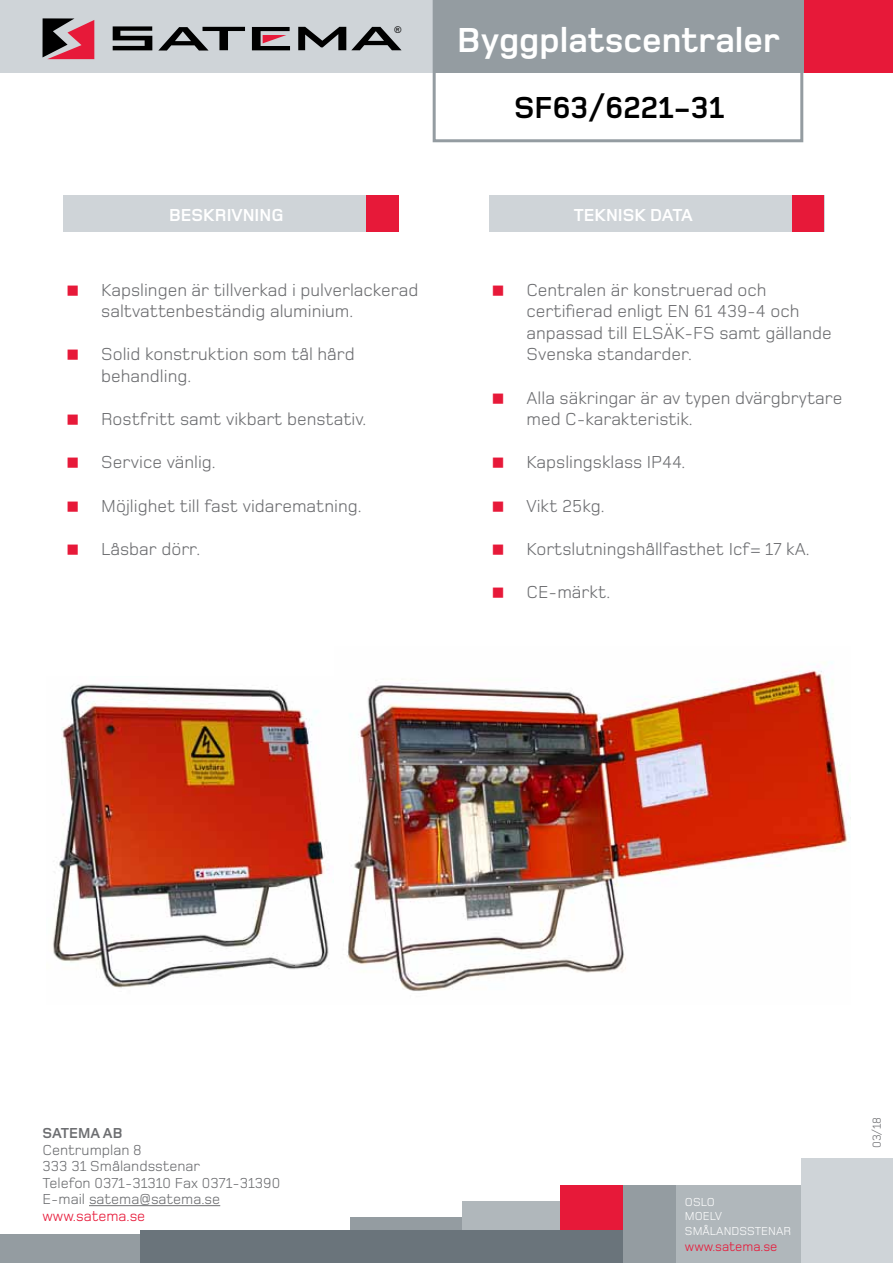
<style>
.page{position:relative;width:893px;height:1263px;background:#fff}
.page>*{position:absolute;margin:0;border:0;box-sizing:border-box;transform-origin:0 0}
.t1{font:700 36px "Foundry Monoline";color:#fff}
.t2{font:700 31.5px "Foundry Monoline";color:#000}
.t3{font:18px/21.6px "Foundry Monoline";color:#6d6e71}
.t4{font:700 18px "Foundry Monoline";color:#fff}
.t5{font:15px/16.5px "Foundry Monoline";color:#6d6e71}
.t6{font:15px "Foundry Monoline";color:#e71939}
.t7{font:700 15px "Foundry Monoline";color:#6d6e71}
.t8{font:13.5px "Foundry Monoline";color:#e71939}
.t9{font:12px/14.4px "Foundry Monoline";color:#fff}
.t10{font:12px "Foundry Monoline";color:#6d6e71}
.t11{font:9.3px "Arial";color:#000}
</style>
<div class="page">
<div style="left:0;top:0;width:893px;height:72px;background:#cfd4d8"></div>
<div style="left:803px;top:0;width:90px;height:72px;background:#e71939"></div>
<div style="left:350px;top:1217px;width:112px;height:15px;background:#949ca1"></div>
<div style="left:462px;top:1201px;width:98px;height:46px;background:#b0b7bb"></div>
<div style="left:0;top:1235px;width:140px;height:28px;background:#949ca1"></div>
<div style="left:560px;top:1185px;width:64px;height:51px;background:#e71939"></div>
<div style="left:140px;top:1231px;width:485px;height:32px;background:#6a747b"></div>
<div style="left:623px;top:1185px;width:54px;height:78px;background:#949ca1"></div>
<div style="left:677px;top:1185px;width:124px;height:78px;background:#b0b7bb"></div>
<div style="left:801px;top:1158px;width:92px;height:105px;background:#cfd4d8"></div>
<svg style="left:433px;top:0;width:370px;height:142px"></svg>
<img style="left:52px;top:684px;width:277px;height:304px">
<img style="left:347px;top:662px;width:503px;height:329px">
<svg style="left:43px;top:18px;width:51px;height:41px"></svg>
<svg style="left:113px;top:26px;width:39px;height:24px"></svg>
<svg style="left:158px;top:27px;width:87px;height:24px"></svg>
<svg style="left:298px;top:27px;width:104px;height:23px"></svg>
<svg style="left:252px;top:27px;width:38px;height:23px"></svg>
<hr style="left:89px;top:1205px;width:131px;height:1px;background:#6d6e71">
<div style="left:64px;top:196px;width:335px;height:36px;background:#cfd4d8"></div>
<div style="left:367px;top:196px;width:32px;height:36px;background:#e71939"></div>
<div style="left:489px;top:196px;width:335px;height:36px;background:#cfd4d8"></div>
<div style="left:792px;top:196px;width:32px;height:36px;background:#e71939"></div>
<p class="t11" style="left:394px;top:24px;width:8px">®</p>
<h1 class="t1" style="left:457px;top:21px;width:324px">BYGGPLATSCENTRALER</h1>
<h2 class="t2" style="left:514px;top:91px;width:212px">SF63/6221-31</h2>
<p class="t4" style="left:169px;top:205px;width:12px">BES</p>
<p class="t4" style="left:203px;top:205px;width:82px">KRIVNING</p>
<p class="t4" style="left:574px;top:205px;width:100px">TEKNISK DATA</p>
<p class="t3" style="left:101px;top:279px;width:319px">Kapslingen är tillverkad i pulverlackerad saltvattenbeständig aluminium.</p>
<p class="t3" style="left:101px;top:344px;width:255px">Solid konstruktion som tål hård behandling.</p>
<p class="t3" style="left:101px;top:408px;width:267px">Rostfritt samt vikbart benstativ.</p>
<p class="t3" style="left:101px;top:452px;width:116px">Service vänlig.</p>
<p class="t3" style="left:101px;top:495px;width:262px">Möjlighet till fast vidarematning.</p>
<p class="t3" style="left:101px;top:538px;width:100px">Låsbar dörr.</p>
<p class="t3" style="left:526px;top:279px;width:307px">Centralen är konstruerad och certifierad enligt EN 61 439-4 och anpassad till ELSÄK-FS samt gällande<br>Svenska standarder.</p>
<p class="t3" style="left:526px;top:387px;width:317px">Alla säkringar är av typen dvärgbrytare med C-karakteristik.</p>
<p class="t3" style="left:526px;top:452px;width:160px">Kapslingsklass IP44.</p>
<p class="t3" style="left:526px;top:495px;width:80px">Vikt 25kg.</p>
<p class="t3" style="left:526px;top:538px;width:285px">Kortslutningshållfasthet Icf= 17 kA.</p>
<p class="t3" style="left:526px;top:581px;width:85px">CE-märkt.</p>
<p class="t7" style="left:43px;top:1125px;width:82px">SATEMA AB</p>
<p class="t5" style="left:43px;top:1141px;width:239px">Centrumplan 8<br>333 31 Smålandsstenar<br>Telefon 0371-31310 Fax 0371-31390<br>E-mail satema@satema.se</p>
<p class="t6" style="left:43px;top:1208px;width:104px">www.satema.se</p>
<p class="t9" style="left:685px;top:1195px;width:108px">OSLO<br>MOELV<br>SMÅLANDSSTENAR</p>
<p class="t8" style="left:685px;top:1239px;width:94px">www.satema.se</p>
<p class="t10" style="left:870px;top:1148px;width:33px;rotate:-90deg">03/18</p>
</div>
